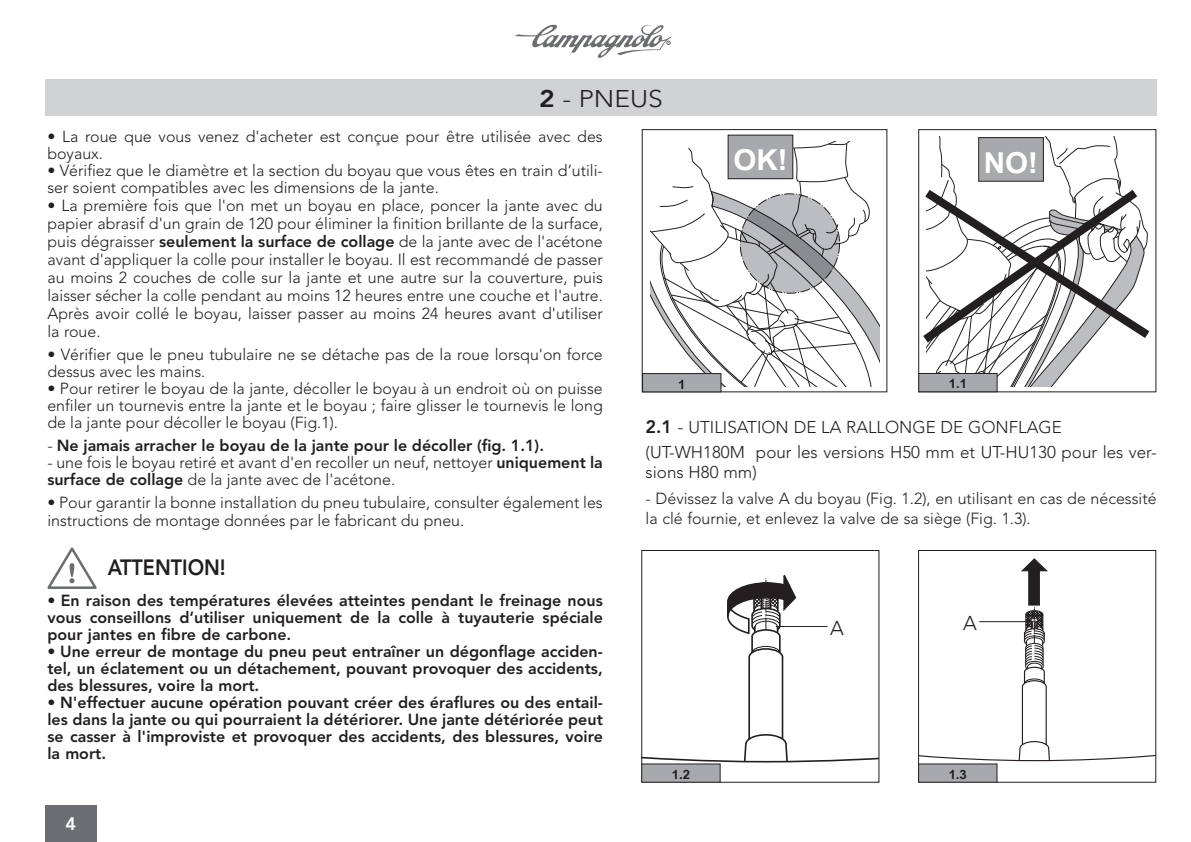
<style>
.page{position:relative;width:1191px;height:842px;background:#fff}
.page>*{position:absolute;margin:0;border:0;box-sizing:border-box;transform-origin:0 0}
.t1{font:700 28.8px "Arial Narrow";color:#fff;scale:1.25 1}
.t2{font:300 24px "Avenir";color:#231f20;scale:1.1 1}
.t3{font:800 22px "Avenir";color:#231f20;scale:.9 1}
.t4{font:300 20px "Avenir";color:#231f20}
.t5{font:800 18px "Avenir";color:#fff}
.t6{font:300 17px/25.6px "Avenir";color:#231f20}
.t7{font:300 16px/18px "Avenir";color:#231f20}
.t8{font:800 16px/17px "Avenir";color:#231f20;text-align:justify}
.t9{font:700 12.8px "Arial Narrow";color:#231f20;scale:1.25 1}
.s1{font-weight:800}
.s2{font-weight:300}
.s3{font-weight:800;font-size:18px}
.s4{font-size:18px}
</style>
<div class="page">
<div style="left:45px;top:805px;width:51px;height:37px;background:#6c6d70"></div>
<svg style="left:515px;top:24px;width:156px;height:34px"></svg>
<svg style="left:643px;top:626px;width:234px;height:155px"></svg>
<svg style="left:726px;top:575px;width:71px;height:188px"></svg>
<div style="left:641px;top:550px;width:238px;height:233px;border:1px solid #231f20"></div>
<svg style="left:920px;top:558px;width:234px;height:223px"></svg>
<div style="left:918px;top:550px;width:238px;height:233px;border:1px solid #231f20"></div>
<div style="left:642px;top:764px;width:78px;height:18px;background:#a8a9ad"></div>
<div style="left:641px;top:763px;width:79px;height:20px;border:1px solid #231f20"></div>
<div style="left:918px;top:764px;width:79px;height:18px;background:#a8a9ad"></div>
<div style="left:918px;top:763px;width:79px;height:20px;border:1px solid #231f20"></div>
<svg style="left:47px;top:547px;width:50px;height:42px"></svg>
<div style="left:918px;top:129px;width:238px;height:263px;background:#fff;border:1px solid #231f20"></div>
<svg style="left:650px;top:142px;width:229px;height:244px"></svg>
<svg style="left:740px;top:194px;width:99px;height:99px;background:#a4a5a8"></svg>
<div style="left:642px;top:374px;width:79px;height:18px;background:#a8a9ad"></div>
<div style="left:642px;top:373px;width:79px;height:19px;border:1px solid #231f20"></div>
<div style="left:918px;top:373px;width:79px;height:19px;background:#a8a9ad"></div>
<div style="left:918px;top:373px;width:79px;height:19px;border:1px solid #231f20"></div>
<svg style="left:918px;top:137px;width:239px;height:249px"></svg>
<div style="left:728px;top:135px;width:65px;height:44px;background:#a8a9ad"></div>
<div style="left:728px;top:135px;width:65px;height:44px;border:1px solid #231f20"></div>
<hr style="left:979px;top:621px;width:53px;height:1px;background:#231f20">
<hr style="left:776px;top:626px;width:51px;height:1px;background:#231f20">
<div style="left:978px;top:138px;width:65px;height:43px;background:#a8a9ad"></div>
<div style="left:978px;top:137px;width:65px;height:44px;border:1px solid #231f20"></div>
<div style="left:45px;top:79px;width:1112px;height:37px;background:#d1d2d4"></div>
<h2 class="t2" style="left:539px;top:84px;width:114px"><span class="s1">2</span> - PNEUS</h2>
<p class="t7" style="left:47px;top:128px;width:557px;line-height:17px">• La roue que vous venez d'acheter est conçue pour être utilisée avec des boyaux.</p>
<p class="t7" style="left:47px;top:162px;width:557px;line-height:17px">• Vérifiez que le diamètre et la section du boyau que vous êtes en train d’utili&shy;ser soient compatibles avec les dimensions de la jante.</p>
<p class="t7" style="left:47px;top:197px;width:557px;text-align:justify">• La première fois que l'on met un boyau en place, poncer la jante avec du papier abrasif d'un grain de 120 pour éliminer la finition brillante de la surface, puis dégraisser <span class="s1">seulement la surface de collage</span> de la jante avec de l'acétone avant d'appliquer la colle pour installer le boyau. Il est recommandé de passer au moins 2 couches de colle sur la jante et une autre sur la couverture, puis laisser sécher la colle pendant au moins 12 heures entre une couche et l'autre.<br>Après avoir collé le boyau, laisser passer au moins 24 heures avant d'utiliser la roue.</p>
<p class="t7" style="left:47px;top:346px;width:557px;line-height:17px">• Vérifier que le pneu tubulaire ne se détache pas de la roue lorsqu'on force dessus avec les mains.</p>
<p class="t7" style="left:47px;top:380px;width:557px;line-height:17px;text-align:justify">• Pour retirer le boyau de la jante, décoller le boyau à un endroit où on puisse enfiler un tournevis entre la jante et le boyau ; faire glisser le tournevis le long de la jante pour décoller le boyau (Fig.1).</p>
<p class="t8" style="left:47px;top:437px;width:498px"><span class="s2">-</span> Ne jamais arracher le boyau de la jante pour le décoller (fig. 1.1).</p>
<p class="t7" style="left:47px;top:454px;width:557px;line-height:17px">- une fois le boyau retiré et avant d'en recoller un neuf, nettoyer <span class="s1">uniquement la surface de collage</span> de la jante avec de l'acétone.</p>
<p class="t7" style="left:47px;top:493px;width:557px">• Pour garantir la bonne installation du pneu tubulaire, consulter également les instructions de montage données par le fabricant du pneu.</p>
<h3 class="t3" style="left:108px;top:554px;width:133px">ATTENTION!</h3>
<p class="t8" style="left:47px;top:592px;width:557px"><span class="s2">•</span> En raison des températures élevées atteintes pendant le freinage nous vous conseillons d’utiliser uniquement de la colle à tuyauterie spéciale pour jantes en fibre de carbone.</p>
<p class="t8" style="left:47px;top:643px;width:557px"><span class="s2">•</span> Une erreur de montage du pneu peut entraîner un dégonflage acciden&shy;tel, un éclatement ou un détachement, pouvant provoquer des accidents, des blessures, voire la mort.</p>
<p class="t8" style="left:47px;top:694px;width:557px"><span class="s2">•</span> N'effectuer aucune opération pouvant créer des éraflures ou des entail&shy;les dans la jante ou qui pourraient la détériorer. Une jante détériorée peut se casser à l'improviste et provoquer des accidents, des blessures, voire la mort.</p>
<p class="t5" style="left:66px;top:813px;width:12px">4</p>
<h1 class="t1" style="left:733px;top:138px;width:45px">OK!</h1>
<h1 class="t1" style="left:984px;top:141px;width:45px">NO!</h1>
<p class="t9" style="left:678px;top:374px;width:7px">1</p>
<p class="t9" style="left:948px;top:374px;width:16px">1.1</p>
<p class="t6" style="left:645px;top:414px;width:512px"><span class="s3">2.1</span> <span class="s4">-</span> UTILISATION DE LA RALLONGE DE GONFLAGE (UT-WH180M pour les versions H50 mm et UT-HU130 pour les ver-</p>
<p class="t6" style="left:645px;top:460px;width:113px">sions H80 mm)</p>
<p class="t7" style="left:645px;top:489px;width:512px;line-height:20px">- Dévissez la valve A du boyau (Fig. 1.2), en utilisant en cas de nécessité la clé fournie, et enlevez la valve de sa siège (Fig. 1.3).</p>
<p class="t4" style="left:830px;top:616px;width:15px">A</p>
<p class="t4" style="left:963px;top:611px;width:15px">A</p>
<p class="t9" style="left:672px;top:765px;width:16px">1.2</p>
<p class="t9" style="left:948px;top:765px;width:16px">1.3</p>
</div>
